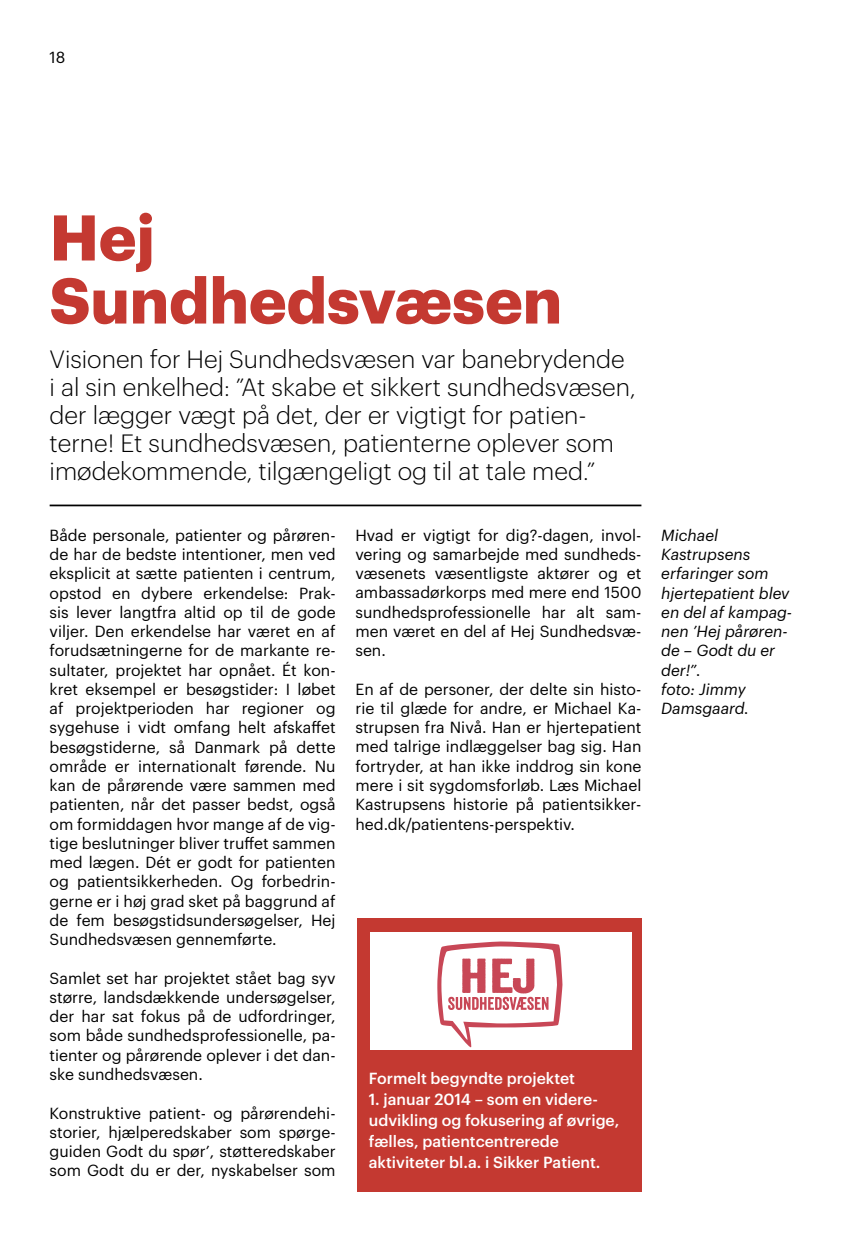
<style>
.page{position:relative;width:844px;height:1241px;background:#fff}
.page>*{position:absolute;margin:0;border:0;box-sizing:border-box;transform-origin:0 0}
.t1{font:700 63px/63px "Graphik";color:#c43931}
.t2{font:300 24.5px/28px "Graphik";color:#000}
.t3{font:15.75px/19.2px "Graphik";color:#000;text-align:justify}
.t4{font:500 15.75px/21px "Graphik";color:#fff}
.t5{font:italic 15.75px/19.2px "Graphik";color:#000}
</style>
<div class="page">
<hr style="left:50px;top:504px;width:591px;height:2px;background:#000">
<div style="left:357px;top:918px;width:284px;height:273px;background:#c43931"></div>
<div style="left:370px;top:932px;width:261px;height:117px;background:#fff"></div>
<svg style="left:437px;top:941px;width:125px;height:107px"></svg>
<p class="t3" style="left:50px;top:46px;width:17px">18</p>
<h1 class="t1" style="left:50px;top:200px;width:514px">Hej<br>Sundhedsvæsen</h1>
<p class="t2" style="left:50px;top:343px;width:587px">Visionen for Hej Sundhedsvæsen var banebrydende i al sin enkelhed: ”At skabe et sikkert sundhedsvæsen, der lægger vægt på det, der er vigtigt for patien&shy;terne! Et sundhedsvæsen, patienterne oplever som imødekommende, tilgængeligt og til at tale med.”</p>
<p class="t3" style="left:50px;top:524px;width:287px">Både personale, patienter og pårøren&shy;de har de bedste intentioner, men ved eksplicit at sætte patienten i centrum, opstod en dybere erkendelse: Prak&shy;sis lever langtfra altid op til de gode viljer. Den erkendelse har været en af forudsætningerne for de markante re&shy;sultater, projektet har opnået. Ét kon&shy;kret eksempel er besøgstider: I løbet af projektperioden har regioner og sygehuse i vidt omfang helt afskaffet besøgstiderne, så Danmark på dette område er internationalt førende. Nu kan de pårørende være sammen med patienten, når det passer bedst, også om formiddagen hvor mange af de vig&shy;tige beslutninger bliver truffet sammen med lægen. Dét er godt for patienten og patientsikkerheden. Og forbedrin&shy;gerne er i høj grad sket på baggrund af de fem besøgstidsundersøgelser, Hej Sundhedsvæsen gennemførte.</p>
<p class="t3" style="left:50px;top:966px;width:287px">Samlet set har projektet stået bag syv større, landsdækkende undersøgelser, der har sat fokus på de udfordringer, som både sundhedsprofessionelle, pa&shy;tienter og pårørende oplever i det dan&shy;ske sundhedsvæsen.</p>
<p class="t3" style="left:50px;top:1101px;width:287px">Konstruktive patient- og pårørendehi&shy;storier, hjælperedskaber som spørge&shy;guiden Godt du spør’, støtteredskaber som Godt du er der, nyskabelser som</p>
<p class="t3" style="left:355px;top:524px;width:287px">Hvad er vigtigt for dig?-dagen, invol&shy;vering og samarbejde med sundheds&shy;væsenets væsentligste aktører og et ambassadørkorps med mere end 1500 sundhedsprofessionelle har alt sam&shy;men været en del af Hej Sundhedsvæ&shy;sen.</p>
<p class="t3" style="left:355px;top:678px;width:287px">En af de personer, der delte sin histo&shy;rie til glæde for andre, er Michael Ka&shy;strupsen fra Nivå. Han er hjertepatient med talrige indlæggelser bag sig. Han fortryder, at han ikke inddrog sin kone mere i sit sygdomsforløb. Læs Michael Kastrupsens historie på patientsikker&shy;hed.dk/patientens-perspektiv.</p>
<p class="t4" style="left:369px;top:1065px;width:208px">Formelt begyndte projektet</p>
<p class="t4" style="left:369px;top:1086px;width:252px">1. januar 2014 – som en videre&shy;udvikling og fokusering af øvrige, fælles, patientcentrerede aktiviteter bl.a. i Sikker Patient.</p>
<p class="t5" style="left:661px;top:524px;width:132px">Michael<br>Kastrupsens erfaringer som hjertepatient blev en del af kampag&shy;nen ’Hej pårøren&shy;de – Godt du er der!”.<br>foto: Jimmy<br>Damsgaard.</p>
</div>
